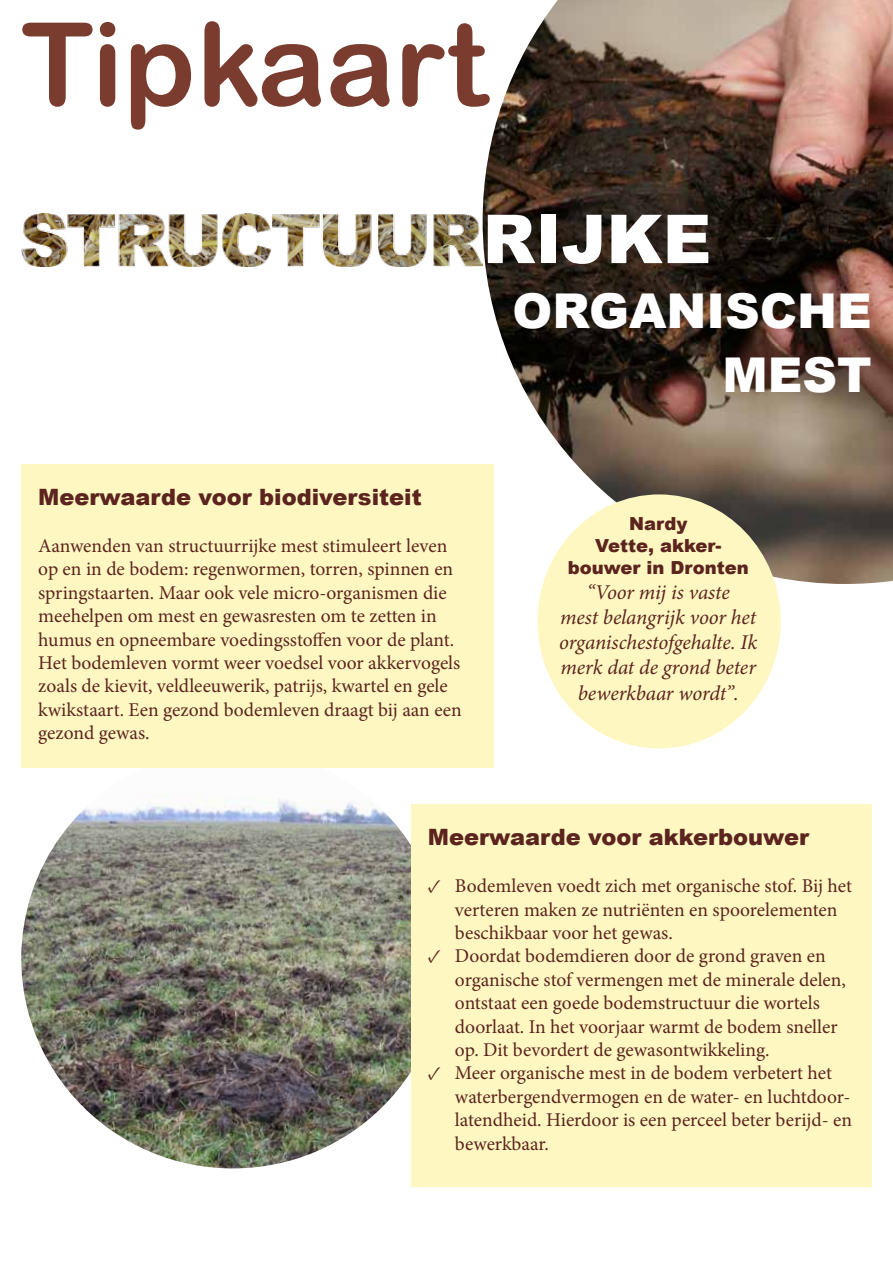
<style>
.page{position:relative;width:893px;height:1263px;background:#fff}
.page>*{position:absolute;margin:0;border:0;box-sizing:border-box;transform-origin:0 0}
.t1{font:115.5px "Arial Rounded MT Bold";color:#7b3c30}
.t2{font:900 67.5px "Arial";color:#fff}
.t3{font:900 48px/64.5px "Arial";color:#fff;text-align:right}
.t4{font:900 22.5px "Arial";color:#5b241e}
.t5{font:italic 21px/25.2px "Minion Pro";letter-spacing:-.005em;color:#5b241e;text-align:center}
.t6{font:19.5px/23.4px "Minion Pro";color:#5b241e}
.t7{font:900 18px/21.6px "Arial";color:#5b241e;text-align:center}
</style>
<div class="page">
<img style="left:483px;top:0;width:410px;height:584px">
<div style="left:537px;top:494px;width:244px;height:254px;background:#fff7c1;border-radius:50%"></div>
<img style="left:21px;top:767px;width:423px;height:401px">
<img style="left:22px;top:214px;width:461px;height:52px">
<div style="left:21px;top:463px;width:473px;height:304px;background:#fff7c1"></div>
<div style="left:411px;top:804px;width:461px;height:382px;background:#fff7c1"></div>
<h1 class="t1" style="left:21px;top:-4px;width:468px">Tipkaart</h1>
<h2 class="t2" style="left:483px;top:190px;width:230px">RIJKE</h2>
<h3 class="t3" style="left:513px;top:277px;width:361px">ORGANISCHE<br>MEST</h3>
<p class="t4" style="left:38px;top:481px;width:385px">Meerwaarde voor biodiversiteit</p>
<p class="t6" style="left:38px;top:534px;width:425px">Aanwenden van structuurrijke mest stimuleert leven op en in de bodem: regenwormen, torren, spinnen en springstaarten. Maar ook vele micro-organismen die meehelpen om mest en gewasresten om te zetten in humus en opneembare voedingsstoffen voor de plant.<br>Het bodemleven vormt weer voedsel voor akkervogels zoals de kievit, veldleeuwerik, patrijs, kwartel en gele kwikstaart. Een gezond bodemleven draagt bij aan een gezond gewas.</p>
<p class="t7" style="left:568px;top:513px;width:183px">Nardy<br>Vette, akker&shy;bouwer in Dronten</p>
<p class="t5" style="left:559px;top:579px;width:200px">“Voor mij is vaste<br>mest belangrijk voor het organischestofgehalte. Ik merk dat de grond beter bewerkbaar wordt”.</p>
<p class="t4" style="left:428px;top:821px;width:383px">Meerwaarde voor akkerbouwer</p>
<p class="t6" style="left:455px;top:874px;width:399px;text-indent:-27px">✓ Bodemleven voedt zich met organische stof. Bij het verteren maken ze nutriënten en spoorelementen beschikbaar voor het gewas.</p>
<p class="t6" style="left:455px;top:944px;width:392px;text-indent:-27px">✓ Doordat bodemdieren door de grond graven en organische stof vermengen met de minerale delen, ontstaat een goede bodemstructuur die wortels doorlaat. In het voorjaar warmt de bodem sneller op. Dit bevordert de gewasontwikkeling.</p>
<p class="t6" style="left:455px;top:1061px;width:399px;text-indent:-27px">✓ Meer organische mest in de bodem verbetert het waterbergendvermogen en de water- en luchtdoor&shy;latendheid. Hierdoor is een perceel beter berijd- en bewerkbaar.</p>
</div>
